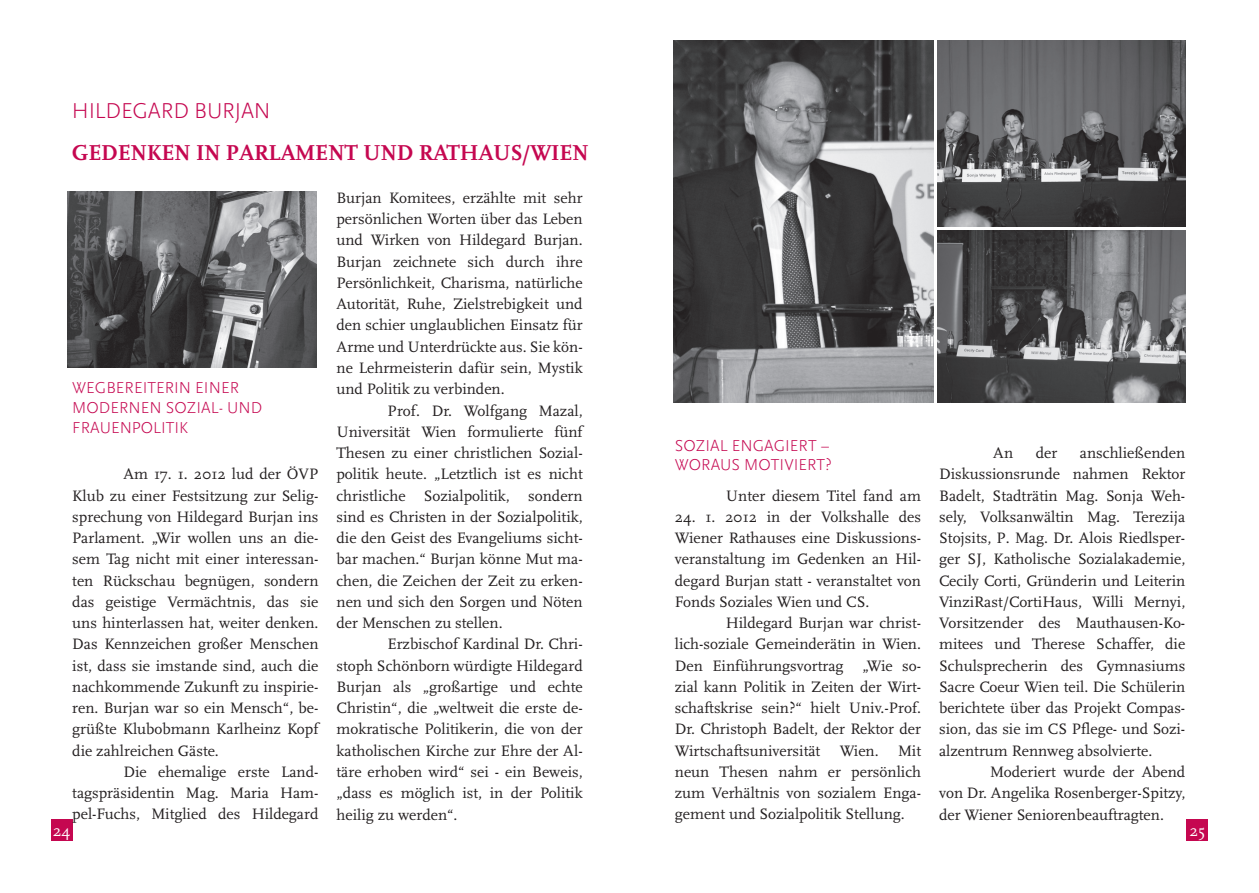
<style>
.page{position:relative;width:1259px;height:893px;background:#fff}
.page>*{position:absolute;margin:0;border:0;box-sizing:border-box;transform-origin:0 0}
.t1{font:700 22.5px "Scala";letter-spacing:-.01em;color:#c50750}
.t2{font:300 22.5px "Scala Sans";letter-spacing:-.01em;color:#c50750}
.t3{font:300 16.5px/19.8px "Scala Sans";color:#c50750}
.t4{font:16.5px "Scala Caps";color:#fff}
.t5{font:15.75px/21.3px "Scala";color:#231f20;text-align:justify}
</style>
<div class="page">
<div style="left:1186px;top:819px;width:22px;height:22px;background:#c50750"></div>
<div style="left:51px;top:819px;width:21px;height:22px;background:#c50750"></div>
<img style="left:68px;top:192px;width:248px;height:175px">
<img style="left:938px;top:41px;width:247px;height:185px">
<img style="left:938px;top:230px;width:247px;height:173px">
<img style="left:673px;top:41px;width:260px;height:362px">
<h1 class="t2" style="left:72px;top:98px;width:29px">HILDEG</h1>
<h1 class="t2" style="left:148px;top:98px;width:124px">ARD BU RJAN</h1>
<h1 class="t1" style="left:72px;top:140px;width:518px">GEDENKEN IN PARLAMENT UND RATHAUS/WIEN</h1>
<p class="t3" style="left:72px;top:378px;width:24px">WEGBE</p>
<p class="t3" style="left:72px;top:378px;width:188px;text-indent:52px">REITERIN EI NER<br>MODERNEN SOZIAL- U ND<br>FRAUENPOLITI K</p>
<p class="t5" style="left:72px;top:464px;width:248px;text-indent:51px">Am 17. 1. 2012 lud der ÖVP Klub zu einer Festsitzung zur Selig&shy;sprechung von Hildegard Burjan ins Parlament. „Wir wollen uns an die&shy;sem Tag nicht mit einer interessan&shy;ten Rückschau begnügen, sondern das geistige Vermächtnis, das sie uns hinterlassen hat, weiter denken.<br>Das Kennzeichen großer Menschen ist, dass sie imstande sind, auch die nachkommende Zukunft zu inspirie&shy;ren. Burjan war so ein Mensch“, be&shy;grüßte Klubobmann Karlheinz Kopf die zahlreichen Gäste.</p>
<p class="t5" style="left:72px;top:761px;width:248px;text-indent:51px">Die ehemalige erste Land&shy;tagspräsidentin Mag. Maria Ham&shy;pel-Fuchs, Mitglied des Hildegard</p>
<p class="t5" style="left:336px;top:187px;width:248px">Burjan Komitees, erzählte mit sehr persönlichen Worten über das Leben und Wirken von Hildegard Burjan.<br>Burjan zeichnete sich durch ihre Persönlichkeit, Charisma, natürliche Autorität, Ruhe, Zielstrebigkeit und den schier unglaublichen Einsatz für Arme und Unterdrückte aus. Sie kön&shy;ne Lehrmeisterin dafür sein, Mystik und Politik zu verbinden.</p>
<p class="t5" style="left:336px;top:400px;width:248px;text-indent:51px">Prof. Dr. Wolfgang Mazal, Universität Wien formulierte fünf Thesen zu einer christlichen Sozial&shy;politik heute. „Letztlich ist es nicht christliche Sozialpolitik, sondern sind es Christen in der Sozialpolitik, die den Geist des Evangeliums sicht&shy;bar machen.“ Burjan könne Mut ma&shy;chen, die Zeichen der Zeit zu erken&shy;nen und sich den Sorgen und Nöten der Menschen zu stellen.</p>
<p class="t5" style="left:336px;top:634px;width:248px;text-indent:51px">Erzbischof Kardinal Dr. Chri&shy;stoph S chönborn würdigte Hildegard Burjan als „großartige und echte Christin“, die „weltweit die erste de&shy;mokratische Politikerin, die von der katholischen Kirche zur Ehre der Al&shy;täre erhoben wird“ sei - ein Beweis, „dass es möglich ist, in der Politik heilig zu werden“.</p>
<p class="t3" style="left:675px;top:436px;width:156px">SOZIAL E NGAGIE RT –<br>WORAUS MOTIVIE</p>
<p class="t3" style="left:807px;top:455px;width:26px">RT?</p>
<p class="t5" style="left:726px;top:485px;width:197px">Unter diesem Titel fand am</p>
<p class="t5" style="left:675px;top:506px;width:248px">24. 1. 2012 in der Volkshalle des Wiener Rathauses eine Diskussions&shy;veranstaltung im Gedenken an Hil&shy;degard Burjan statt - veranstaltet von Fonds Soziales Wien und CS .</p>
<p class="t5" style="left:675px;top:613px;width:248px;text-indent:51px">Hildegard Burjan war christ&shy;lich-soziale Gemeinderätin in Wien.<br>Den Einführungsvortrag „Wie so&shy;zial kann Politik in Zeiten der Wirt&shy;schaftskrise sein?“ hielt Univ.-Prof.<br>Dr. Christoph Badelt, der Rektor der Wirtschaftsuniversität Wien. Mit neun Thesen nahm er persönlich zum Verhältnis von sozialem Enga&shy;gement und Sozialpolitik S tellung.</p>
<p class="t5" style="left:939px;top:442px;width:248px;text-indent:141px">anschließenden Diskussionsrunde nahmen Rektor Badelt, S tadträtin Mag. Sonja Weh&shy;sely, Volksanwältin Mag. Terezija Stojsits, P. Mag. Dr. Alois Riedlsper&shy;ger S J, Katholische Sozialakademie, Cecily Corti, Gründerin und Leiterin VinziRast/CortiHaus, Willi Mernyi, Vorsitzender des Mauthausen-Ko&shy;mitees und Therese S chaffer, die S chulsprecherin des Gymnasiums Sacre Coeur Wien teil. Die S chülerin berichtete über das Projekt Compas&shy;sion, das sie im CS Pflege- und Sozi&shy;alzentrum Rennweg absolvierte.</p>
<p class="t5" style="left:939px;top:761px;width:248px;text-indent:51px">Moderiert wurde der Abend von Dr. Angelika Rosenberger-S pitzy, der Wiener Seniorenbeauftragten.</p>
<p class="t5" style="left:939px;top:442px;width:34px">A</p>
<p class="t5" style="left:1004px;top:442px;width:11px">n</p>
<p class="t5" style="left:1035px;top:442px;width:23px">der</p>
<p class="t4" style="left:53px;top:822px;width:19px">24</p>
<p class="t4" style="left:1189px;top:822px;width:17px">25</p>
</div>
